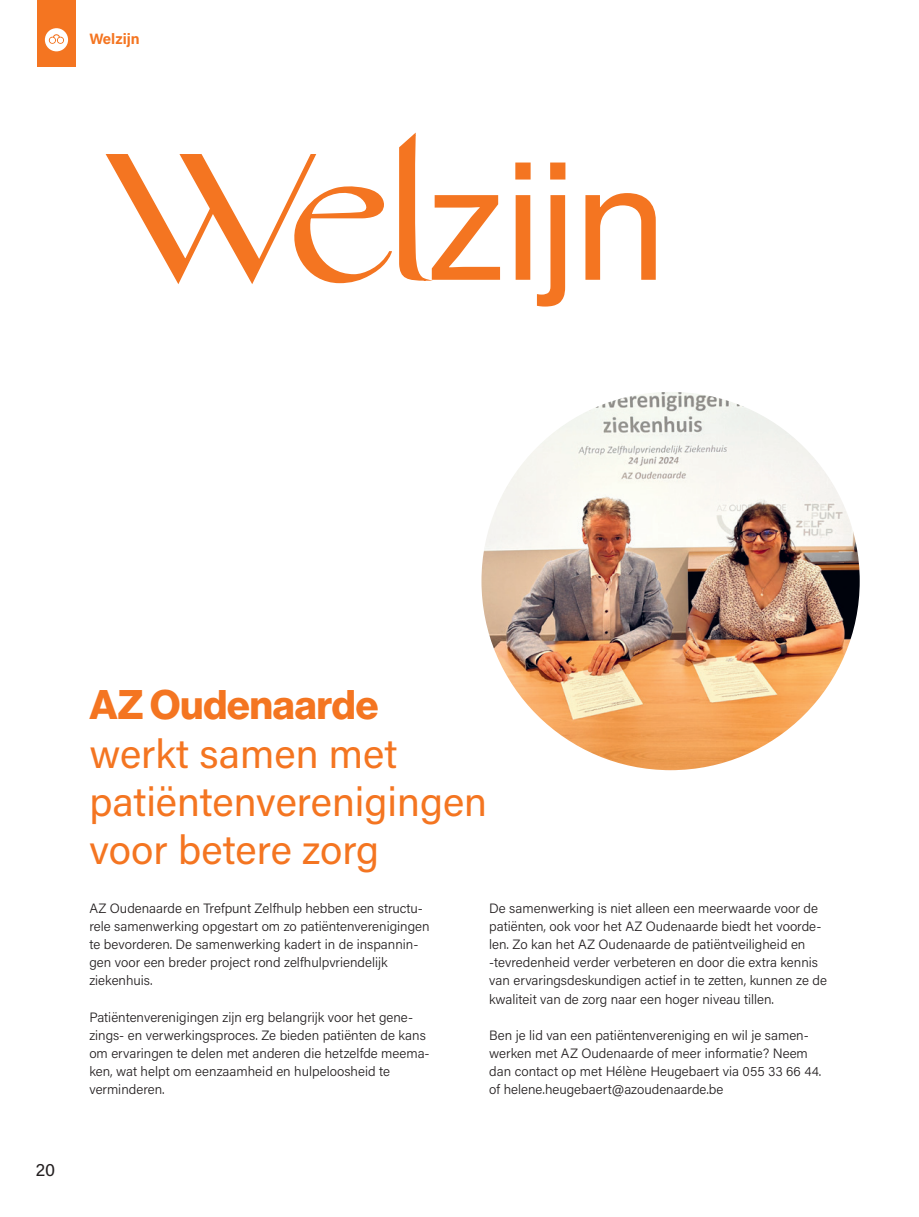
<style>
.page{position:relative;width:919px;height:1217px;background:#fff}
.page>*{position:absolute;margin:0;border:0;box-sizing:border-box;transform-origin:0 0}
.t1{font:157.5px "N Haas Grotesk TX Pro 55 Rg";color:#f47521}
.t2{font:40.5px/48px "Acumin Pro";color:#f47521}
.t3{font:40.5px "N Haas Grotesk DS Pro 75 Bd";color:#f47521}
.t4{font:18px "Acumin Variable Concept";color:#231f20}
.t5{font:700 15px "Acumin Pro";color:#f47521}
.t6{font:300 13.5px/18px "Acumin Pro";color:#231f20}
.s1{font-family:"Grand Slang";font-size:180px}
</style>
<div class="page">
<div style="left:37px;top:0;width:39px;height:67px;background:#f47521"></div>
<svg style="left:45px;top:28px;width:23px;height:23px"></svg>
<img style="left:481px;top:392px;width:378px;height:378px;border-radius:189px">
<p class="t5" style="left:89px;top:28px;width:52px">Welzijn</p>
<h1 class="t1" style="left:113px;top:126px;width:554px"><span class="s1">Wel</span>zijn</h1>
<h3 class="t4" style="left:36px;top:1156px;width:21px">20</h3>
<h2 class="t3" style="left:89px;top:681px;width:290px">AZ Oudenaarde</h2>
<h2 class="t2" style="left:89px;top:727px;width:399px">werkt samen met patiëntenverenigingen voor betere zorg</h2>
<p class="t6" style="left:89px;top:898px;width:342px">AZ Oudenaarde en Trefpunt Zelfhulp hebben een structu&shy;rele samenwerking opgestart om zo patiëntenverenigingen te bevorderen. De samenwerking kadert in de inspannin&shy;gen voor een breder project rond zelfhulpvriendelijk ziekenhuis.</p>
<p class="t6" style="left:89px;top:1006px;width:342px">Patiëntenverenigingen zijn erg belangrijk voor het gene&shy;zings- en verwerkingsproces. Ze bieden patiënten de kans om ervaringen te delen met anderen die hetzelfde meema&shy;ken, wat helpt om eenzaamheid en hulpeloosheid te verminderen.</p>
<p class="t6" style="left:489px;top:899px;width:339px">De samenwerking is niet alleen een meerwaarde voor de patiënten, ook voor het AZ Oudenaarde biedt het voorde&shy;len. Zo kan het AZ Oudenaarde de patiëntveiligheid en -tevredenheid verder verbeteren en door die extra kennis van ervaringsdeskundigen actief in te zetten, kunnen ze de kwaliteit van de zorg naar een hoger niveau tillen.</p>
<p class="t6" style="left:489px;top:1025px;width:333px">Ben je lid van een patiëntenvereniging en wil je samen&shy;werken met AZ Oudenaarde of meer informatie? Neem dan contact op met Hélène Heugebaert via 055 33 66 44. of helene.heugebaert@azoudenaarde.be</p>
</div>
